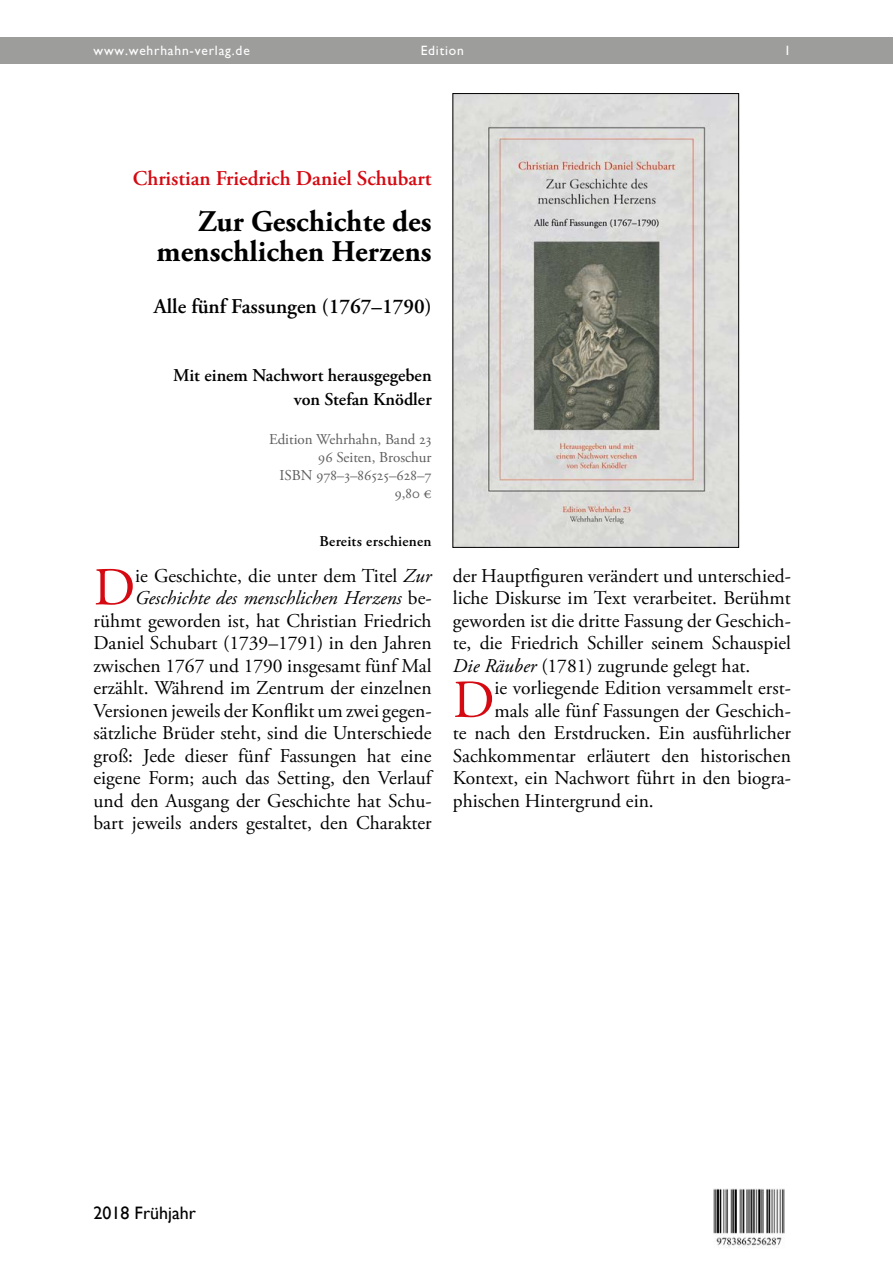
<style>
.page{position:relative;width:893px;height:1263px;background:#fff}
.page>*{position:absolute;margin:0;border:0;box-sizing:border-box;transform-origin:0 0}
.t1{font:53.4px "Adobe Garamond Pro";color:#d50911}
.t2{font:700 30px/30.5px "Adobe Garamond Pro";color:#000;text-align:right}
.t3{font:600 21px "Adobe Garamond Pro";color:#d50911}
.t4{font:600 21px "Adobe Garamond Pro";color:#000}
.t5{font:19.5px/22.5px "Adobe Garamond Pro";color:#000;text-align:right}
.t6{font:600 18px/24px "Adobe Garamond Pro";color:#000;text-align:right}
.t7{font:18px "Gill Sans";color:#000}
.t8{font:15px/18px "Adobe Garamond Pro";color:#5f5e5e;text-align:right}
.t9{font:600 15px "Adobe Garamond Pro";letter-spacing:.02em;color:#000}
.t10{font:13.5px "Gill Sans";letter-spacing:.06em;color:#fff}
.s1{font-style:italic}
</style>
<div class="page">
<div style="left:0;top:38px;width:893px;height:26px;background:#9d9d9c"></div>
<img style="left:455px;top:95px;width:282px;height:451px">
<div style="left:453px;top:93px;width:286px;height:455px;border:1px solid #000"></div>
<img style="left:713px;top:1188px;width:72px;height:60px">
<p class="t10" style="left:94px;top:43px;width:158px">www.wehrhahn-verlag.de</p>
<p class="t10" style="left:421px;top:43px;width:45px">Edition</p>
<p class="t10" style="left:784px;top:43px;width:8px">1</p>
<p class="t3" style="left:133px;top:167px;width:300px">Christian Friedrich Daniel Schubart</p>
<h2 class="t2" style="left:156px;top:207px;width:277px">Zur Geschichte des menschlichen Herzens</h2>
<p class="t4" style="left:154px;top:295px;width:279px">Alle fünf Fassungen (1767–1790)</p>
<p class="t6" style="left:173px;top:363px;width:260px">Mit einem Nachwort herausgegeben von Stefan Knödler</p>
<p class="t8" style="left:269px;top:431px;width:164px">Edition Wehrhahn, Band 23<br>96 Seiten, Broschur<br>ISBN 978–3–86525–628–7<br>9,80 €</p>
<p class="t9" style="left:320px;top:533px;width:113px">Bereits erschienen</p>
<p class="t5" style="left:94px;top:565px;width:340px">ie Geschichte, die unter dem Titel <span class="s1">Zur Geschichte des menschlichen Herzens</span> be&shy;rühmt geworden ist, hat Christian Friedrich Daniel Schubart (1739–1791) in den Jahren zwischen 1767 und 1790 insgesamt fünf Mal erzählt. Während im Zentrum der einzelnen Versionen jeweils der Konflikt um zwei gegen&shy;sätzliche Brüder steht, sind die Unterschiede groß: Jede dieser fünf Fassungen hat eine eigene Form; auch das Setting, den Verlauf und den Ausgang der Geschichte hat Schu&shy;bart jeweils anders gestaltet, den Charakter</p>
<p class="t5" style="left:453px;top:565px;width:340px;text-align:justify">der Hauptfiguren verändert und unterschied&shy;liche Diskurse im Text verarbeitet. Berühmt geworden ist die dritte Fassung der Geschich&shy;te, die Friedrich Schiller seinem Schauspiel <span class="s1">Die Räuber</span> (1781) zugrunde gelegt hat.</p>
<h1 class="t1" style="left:94px;top:555px;width:43px">D</h1>
<h1 class="t1" style="left:453px;top:668px;width:43px">D</h1>
<p class="t5" style="left:495px;top:678px;width:298px">ie vorliegende Edition versammelt erst-</p>
<p class="t5" style="left:495px;top:700px;width:298px">mals alle fünf Fassungen der Geschich-</p>
<p class="t5" style="left:453px;top:723px;width:340px">te nach den Erstdrucken. Ein ausführlicher</p>
<p class="t5" style="left:453px;top:745px;width:340px">Sachkommentar erläutert den historischen</p>
<p class="t5" style="left:453px;top:768px;width:340px">Kontext, ein Nachwort führt in den biogra-</p>
<p class="t5" style="left:453px;top:790px;width:202px">phischen Hintergrund ein.</p>
<p class="t7" style="left:94px;top:1203px;width:104px">2018 Frühjahr</p>
</div>
